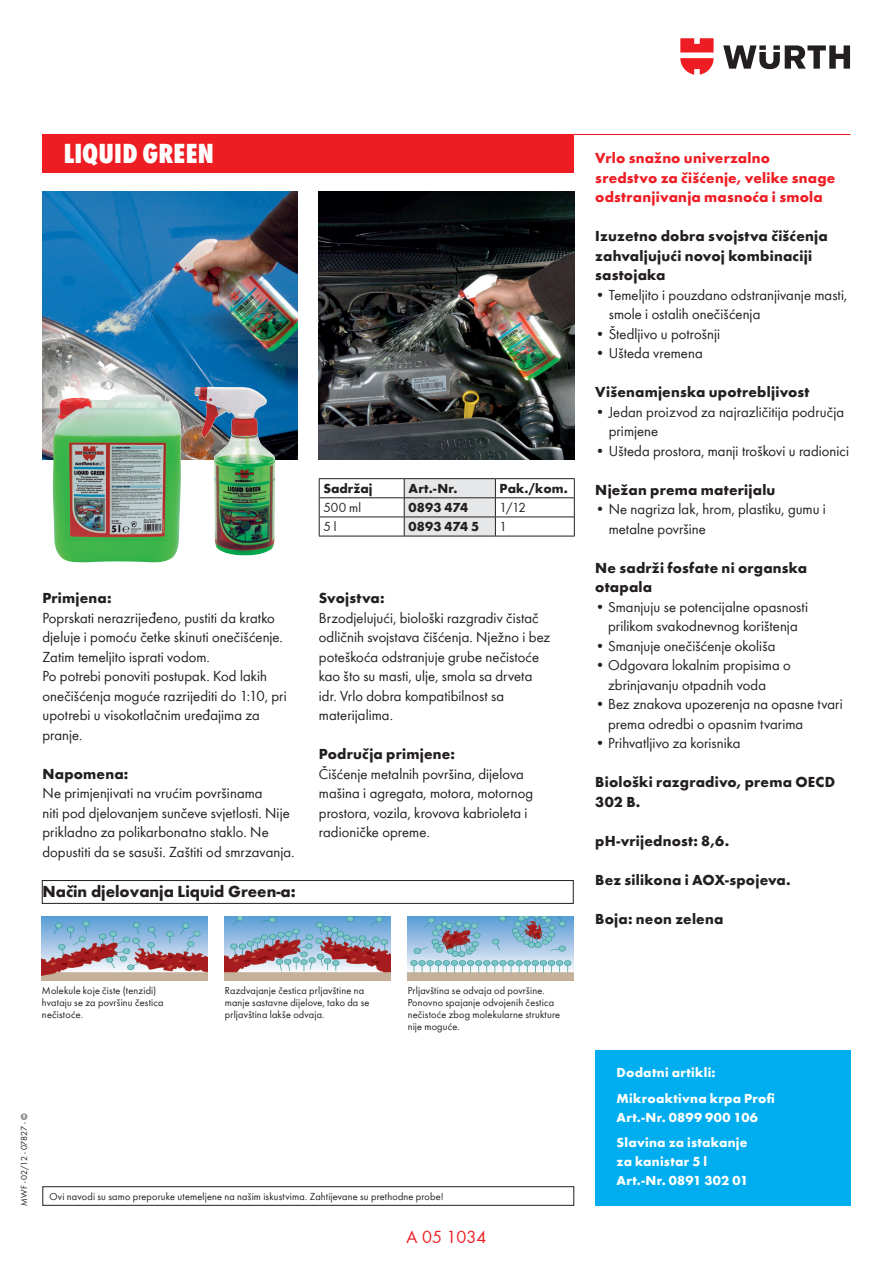
<style>
.page{position:relative;width:893px;height:1263px;background:#fff}
.page>*{position:absolute;margin:0;border:0;box-sizing:border-box;transform-origin:0 0}
.t1{font:800 condensed 28.5px "Wuerth";letter-spacing:.005em;color:#fff}
.t2{font:18px "Wuerth";color:#ee1d23}
.t3{font:700 16.5px "Wuerth";color:#231f20}
.t4{font:15px/19.5px "Wuerth";letter-spacing:.005em;color:#231f20}
.t5{font:700 15px/19.5px "Wuerth";letter-spacing:.015em;color:#231f20}
.t6{font:700 15px/19.5px "Wuerth";letter-spacing:.015em;color:#ee1d23}
.t7{font:700 13.5px/25.2px "Wuerth";letter-spacing:.02em;color:#fff}
.t8{font:700 13.5px "Wuerth";color:#231f20}
.t9{font:13.5px "Wuerth";letter-spacing:.005em;color:#231f20}
.t10{font:10.5px/12px "Wuerth";letter-spacing:.015em;color:#231f20}
.t11{font:9px "Wuerth";color:#231f20}
</style>
<div class="page">
<svg style="left:723px;top:45px;width:127px;height:24px"></svg>
<svg style="left:680px;top:38px;width:34px;height:37px"></svg>
<hr style="left:43px;top:134px;width:807px;height:1px;background:#ee1d23">
<div style="left:43px;top:134px;width:531px;height:38px;background:#ee1d23"></div>
<img style="left:43px;top:191px;width:255px;height:268px">
<img style="left:319px;top:191px;width:255px;height:268px">
<img style="left:53px;top:394px;width:128px;height:169px">
<img style="left:194px;top:387px;width:81px;height:168px">
<div style="left:595px;top:1050px;width:255px;height:155px;background:#00aeef"></div>
<div style="left:43px;top:1186px;width:531px;height:19px;border:1px solid #231f20"></div>
<hr style="left:319px;top:478px;width:85px;height:1px;background:#231f20">
<hr style="left:404px;top:478px;width:91px;height:1px;background:#231f20">
<hr style="left:495px;top:478px;width:80px;height:1px;background:#231f20">
<hr style="left:319px;top:497px;width:85px;height:1px;background:#231f20">
<hr style="left:495px;top:497px;width:80px;height:1px;background:#231f20">
<hr style="left:319px;top:517px;width:85px;height:1px;background:#231f20">
<svg style="left:319px;top:479px;width:1px;height:57px"></svg>
<hr style="left:495px;top:517px;width:80px;height:1px;background:#231f20">
<svg style="left:404px;top:479px;width:92px;height:57px"></svg>
<svg style="left:574px;top:479px;width:1px;height:57px"></svg>
<hr style="left:319px;top:536px;width:85px;height:1px;background:#231f20">
<hr style="left:404px;top:536px;width:91px;height:1px;background:#231f20">
<hr style="left:495px;top:536px;width:80px;height:1px;background:#231f20">
<img style="left:42px;top:916px;width:166px;height:64px">
<img style="left:225px;top:916px;width:166px;height:64px">
<img style="left:408px;top:916px;width:165px;height:64px">
<div style="left:42px;top:880px;width:531px;height:24px;border:1px solid #231f20"></div>
<h1 class="t1" style="left:64px;top:133px;width:152px">LIQUID GREEN</h1>
<p class="t6" style="left:595px;top:147px;width:242px">Vrlo snažno univerzalno sredstvo za čišćenje, velike snage odstranjivanja masnoća i smola</p>
<p class="t5" style="left:595px;top:225px;width:234px">Izuzetno dobra svojstva čišćenja zahvaljujući novoj kombinaciji sastojaka</p>
<p class="t4" style="left:609px;top:284px;width:240px;text-indent:-13px">• Temeljito i pouzdano odstranjivanje masti, smole i ostalih onečišćenja</p>
<p class="t4" style="left:595px;top:323px;width:126px">• Štedljivo u potrošnji</p>
<p class="t4" style="left:595px;top:343px;width:109px">• Ušteda vremena</p>
<p class="t5" style="left:595px;top:381px;width:216px">Višenamjenska upotrebljivost</p>
<p class="t4" style="left:609px;top:401px;width:237px;text-indent:-13px">• Jedan proizvod za najrazličitija područja primjene</p>
<p class="t4" style="left:595px;top:440px;width:255px">• Ušteda prostora, manji troškovi u radionici</p>
<p class="t5" style="left:595px;top:479px;width:182px">Nježan prema materijalu</p>
<p class="t4" style="left:609px;top:499px;width:219px;text-indent:-13px">• Ne nagriza lak, hrom, plastiku, gumu i metalne površine</p>
<p class="t5" style="left:595px;top:557px;width:213px">Ne sadrži fosfate ni organska otapala</p>
<p class="t4" style="left:595px;top:596px;width:214px;text-align:center">• Smanjuju se potencijalne opasnosti prilikom svakodnevnog korištenja</p>
<p class="t4" style="left:595px;top:635px;width:182px">• Smanjuje onečišćenje okoliša</p>
<p class="t4" style="left:608px;top:655px;width:184px;text-indent:-13px">• Odgovara lokalnim propisima o zbrinjavanju otpadnih voda</p>
<p class="t4" style="left:608px;top:694px;width:236px;text-indent:-13px">• Bez znakova upozerenja na opasne tvari prema odredbi o opasnim tvarima</p>
<p class="t4" style="left:595px;top:733px;width:147px">• Prihvatljivo za korisnika</p>
<p class="t5" style="left:595px;top:771px;width:241px">Biološki razgradivo, prema OECD<br>302 B.</p>
<p class="t5" style="left:595px;top:830px;width:135px">pH-vrijednost: 8,6.</p>
<p class="t5" style="left:595px;top:869px;width:197px">Bez silikona i AOX-spojeva.</p>
<p class="t5" style="left:595px;top:908px;width:130px">Boja: neon zelena</p>
<p class="t8" style="left:323px;top:478px;width:51px">Sadržaj</p>
<p class="t8" style="left:408px;top:478px;width:51px">Art.-Nr.</p>
<p class="t8" style="left:500px;top:478px;width:70px">Pak./kom.</p>
<p class="t9" style="left:323px;top:498px;width:39px">500 ml</p>
<p class="t8" style="left:408px;top:497px;width:61px">0893 474</p>
<p class="t9" style="left:500px;top:498px;width:28px">1/12</p>
<p class="t9" style="left:323px;top:517px;width:15px">5 l</p>
<p class="t8" style="left:408px;top:516px;width:72px">0893 474 5</p>
<p class="t9" style="left:500px;top:517px;width:9px">1</p>
<p class="t5" style="left:43px;top:587px;width:71px">Primjena:</p>
<p class="t4" style="left:43px;top:607px;width:246px">Poprskati nerazrijeđeno, pustiti da kratko djeluje i pomoću četke skinuti onečišćenje.<br>Zatim temeljito isprati vodom.<br>Po potrebi ponoviti postupak. Kod lakih onečišćenja moguće razrijediti do 1:10, pri upotrebi u visokotlačnim uređajima za pranje.</p>
<p class="t5" style="left:43px;top:763px;width:87px">Napomena:</p>
<p class="t4" style="left:43px;top:783px;width:254px">Ne primjenjivati na vrućim površinama<br>niti pod djelovanjem sunčeve svjetlosti. Nije prikladno za polikarbonatno staklo. Ne dopustiti da se sasuši. Zaštiti od smrzavanja.</p>
<p class="t5" style="left:319px;top:587px;width:67px">Svojstva:</p>
<p class="t4" style="left:319px;top:607px;width:233px">Brzodjelujući, biološki razgradiv čistač odličnih svojstava čišćenja. Nježno i bez poteškoća odstranjuje grube nečistoće kao što su masti, ulje, smola sa drveta idr. Vrlo dobra kompatibilnost sa materijalima.</p>
<p class="t5" style="left:319px;top:743px;width:138px">Područja primjene:</p>
<p class="t4" style="left:319px;top:763px;width:216px">Čišćenje metalnih površina, dijelova mašina i agregata, motora, motornog prostora, vozila, krovova kabrioleta i radioničke opreme.</p>
<p class="t3" style="left:43px;top:880px;width:255px">Način djelovanja Liquid Green-a:</p>
<p class="t10" style="left:42px;top:983px;width:123px">Molekule koje čiste (tenzidi) hvataju se za površinu čestica nečistoće.</p>
<p class="t10" style="left:225px;top:983px;width:146px">Razdvajanje čestica prljavštine na manje sastavne dijelove, tako da se prljavština lakše odvaja.</p>
<p class="t10" style="left:408px;top:983px;width:154px">Prljavština se odvaja od površine.<br>Ponovno spajanje odvojenih čestica nečistoće zbog molekularne strukture nije moguće.</p>
<p class="t11" style="left:18px;top:1205px;width:94px;rotate:-90deg">MWF - 02/12 - 07827 - ©</p>
<p class="t10" style="left:49px;top:1189px;width:396px">Ovi navodi su samo preporuke utemeljene na našim iskustvima. Zahtijevane su prethodne probe!</p>
<p class="t2" style="left:407px;top:1225px;width:81px">A 05 1034</p>
<p class="t7" style="left:617px;top:1059px;width:160px">Dodatni artikli:<br>Mikroaktivna krpa Profi</p>
<p class="t7" style="left:617px;top:1103px;width:143px">Art.-Nr. 0899 900 106<br>Slavina za istakanje</p>
<p class="t7" style="left:617px;top:1151px;width:133px;line-height:19.2px">za kanistar 5 l<br>Art.-Nr. 0891 302 01</p>
</div>
